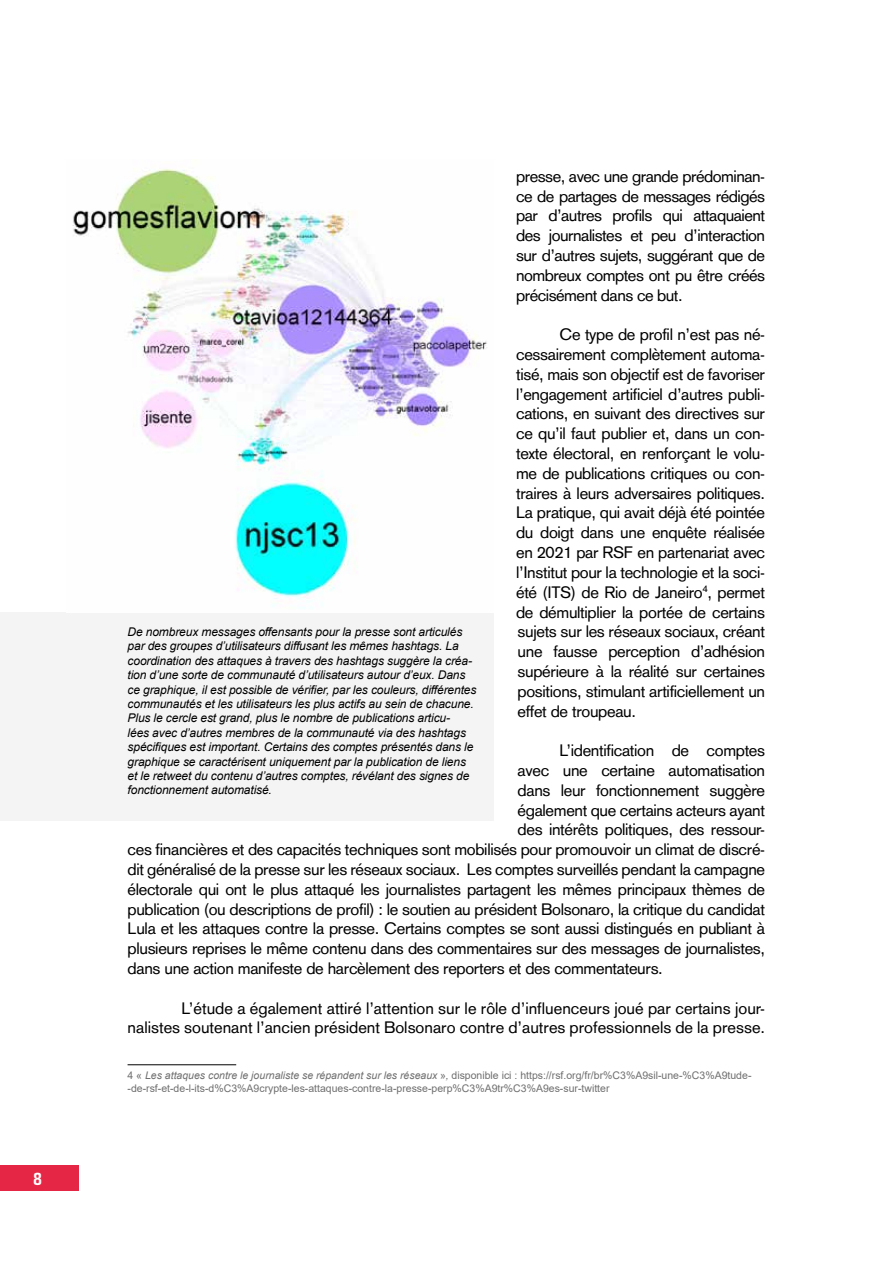
<style>
.page{position:relative;width:893px;height:1263px;background:#fff}
.page>*{position:absolute;margin:0;border:0;box-sizing:border-box;transform-origin:0 0}
.t1{font:16.5px/19.8px "Akzidenz Grotesk";letter-spacing:-.02em;color:#000;text-align:justify}
.t2{font:16.5px/19.8px "Akzidenz Grotesk";color:#000;text-align:right}
.t3{font:700 semi-condensed 15px "Media Sans";color:#fff}
.t4{font:italic 12px/14.4px "Arial";letter-spacing:-.01em;color:#000}
.t5{font:10.5px/12.6px "Arial";color:#706f6f}
.s1{font-style:italic}
</style>
<div class="page">
<div style="left:0;top:1165px;width:79px;height:26px;background:#e62645"></div>
<div style="left:0;top:612px;width:494px;height:209px;background:#f4f4f4"></div>
<hr style="left:128px;top:1064px;width:108px;height:1px;background:#000">
<img style="left:72px;top:169px;width:415px;height:439px">
<p class="t3" style="left:34px;top:1170px;width:9px">8</p>
<p class="t1" style="left:516px;top:166px;width:251px">presse, avec une grande prédominan&shy;ce de partages de messages rédigés par d’autres profils qui attaquaient des journalistes et peu d’interaction sur d’autres sujets, suggérant que de nombreux comptes ont pu être créés précisément dans ce but.</p>
<p class="t1" style="left:516px;top:325px;width:251px;text-indent:43px">Ce type de profil n’est pas né&shy;cessairement complètement automa&shy;tisé, mais son objectif est de favoriser l’engagement artificiel d’autres publi&shy;cations, en suivant des directives sur ce qu’il faut publier et, dans un con&shy;texte électoral, en renforçant le volu&shy;me de publications critiques ou con&shy;traires à leurs adversaires politiques.<br>La pratique, qui avait déjà été pointée du doigt dans une enquête réalisée en 2021 par RSF en partenariat avec l’Institut pour la technologie et la soci&shy;été (ITS) de Rio de Janeiro<sup>4</sup>, permet de démultiplier la portée de certains sujets sur les réseaux sociaux, créant une fausse perception d’adhésion supérieure à la réalité sur certaines positions, stimulant artificiellement un effet de troupeau.</p>
<p class="t1" style="left:560px;top:740px;width:207px">L’identification de comptes</p>
<p class="t1" style="left:518px;top:760px;width:249px">avec une certaine automatisation</p>
<p class="t1" style="left:518px;top:780px;width:249px">dans leur fonctionnement suggère</p>
<p class="t1" style="left:518px;top:800px;width:249px">également que certains acteurs ayant</p>
<p class="t1" style="left:518px;top:820px;width:249px">des intérêts politiques, des ressour-</p>
<p class="t1" style="left:128px;top:839px;width:639px">ces financières et des capacités techniques sont mobilisés pour promouvoir un climat de discré-</p>
<p class="t1" style="left:128px;top:859px;width:639px">dit généralisé de la presse sur les réseaux sociaux. Les comptes surveillés pendant la campagne</p>
<p class="t1" style="left:128px;top:879px;width:639px">électorale qui ont le plus attaqué les journalistes partagent les mêmes principaux thèmes de</p>
<p class="t1" style="left:128px;top:899px;width:639px">publication (ou descriptions de profil) : le soutien au président Bolsonaro, la critique du candidat</p>
<p class="t1" style="left:128px;top:919px;width:639px">Lula et les attaques contre la presse. Certains comptes se sont aussi distingués en publiant à</p>
<p class="t1" style="left:128px;top:938px;width:639px">plusieurs reprises le même contenu dans des commentaires sur des messages de journalistes,</p>
<p class="t1" style="left:128px;top:958px;width:537px">dans une action manifeste de harcèlement des reporters et des commentateurs.</p>
<p class="t2" style="left:128px;top:998px;width:639px">L’étude a également attiré l’attention sur le rôle d’influenceurs joué par certains jour&shy;nalistes soutenant l’ancien président Bolsonaro contre d’autres professionnels de la presse.</p>
<p class="t4" style="left:128px;top:625px;width:350px">De nombreux messages offensants pour la presse sont articulés par des groupes d’utilisateurs diffusant les mêmes hashtags. La coordination des attaques à travers des hashtags suggère la créa&shy;tion d’une sorte de communauté d’utilisateurs autour d’eux. Dans ce graphique, il est possible de vérifier, par les couleurs, différentes communautés et les utilisateurs les plus actifs au sein de chacune.<br>Plus le cercle est grand, plus le nombre de publications articu-<br>lées avec d’autres membres de la communauté via des hashtags spécifiques est important. Certains des comptes présentés dans le graphique se caractérisent uniquement par la publication de liens et le retweet du contenu d’autres comptes, révélant des signes de fonctionnement automatisé.</p>
<p class="t5" style="left:128px;top:1069px;width:625px">4 « <span class="s1">Les attaques contre le journaliste se répandent sur les réseaux</span> »<span class="s1">,</span> disponible ici : https://rsf.org/fr/br%C3%A9sil-une-%C3%A9tude--de-rsf-et-de-l-its-d%C3%A9crypte-les-attaques-contre-la-presse-perp%C3%A9tr%C3%A9es-sur-twitter</p>
</div>
